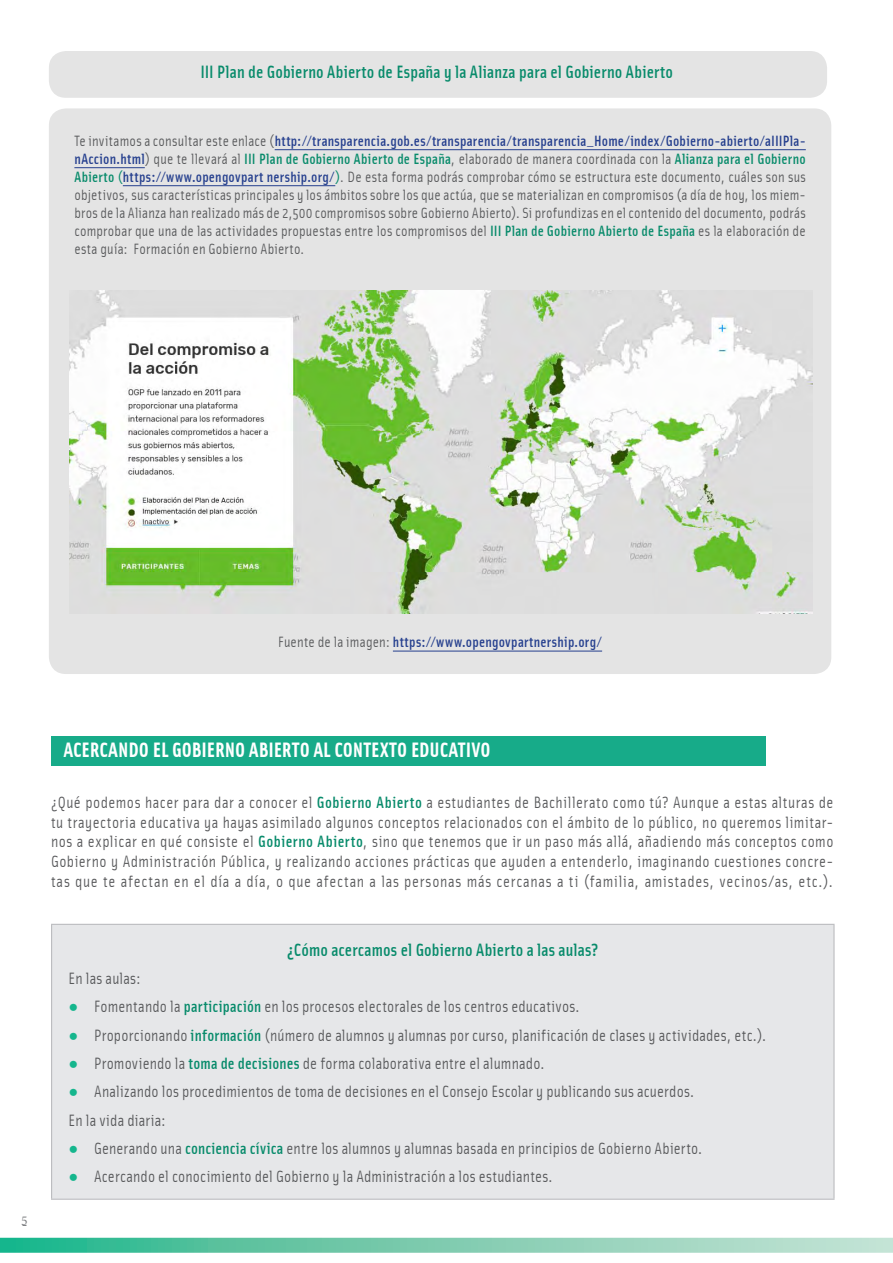
<style>
.page{position:relative;width:893px;height:1263px;background:#fff}
.page>*{position:absolute;margin:0;border:0;box-sizing:border-box;transform-origin:0 0}
.t1{font:700 21px "Solex";color:#fff}
.t2{font:500 18px "Solex";letter-spacing:.005em;color:#088b6b}
.t3{font:16.5px/19.8px "Solex";letter-spacing:.01em;color:#57585a;text-align:justify}
.t4{font:15px/18px "Solex";letter-spacing:.015em;color:#57585a;text-align:justify}
.t5{font:500 15px "Solex";letter-spacing:.02em;color:#253f8e}
.t6{font:13.5px "Minion Pro";color:#808285}
.s1{font-weight:500;color:#253f8e}
.s2{font-weight:500;color:#088b6b}
.s3{font-weight:400;color:#57585a}
.s4{font-family:"Courier New";color:#15b68d}
</style>
<div class="page">
<div style="left:49px;top:51px;width:778px;height:47px;background:#e4e4e4;border-radius:17px"></div>
<div style="left:52px;top:924px;width:782px;height:275px;background:#e6e7e9"></div>
<hr style="left:51px;top:924px;width:784px;height:1px;background:#bcbdc0">
<hr style="left:51px;top:925px;width:1px;height:274px;background:#bcbdc0">
<hr style="left:833px;top:925px;width:2px;height:274px;background:#bcbdc0">
<hr style="left:51px;top:1199px;width:784px;height:1px;background:#bcbdc0">
<svg style="left:0;top:1238px;width:893px;height:15px"></svg>
<div style="left:49px;top:108px;width:782px;height:566px;background:#e4e4e4;border-radius:17px"></div>
<hr style="left:275px;top:149px;width:531px;height:1px;background:#253f8e">
<hr style="left:74px;top:167px;width:71px;height:1px;background:#253f8e">
<hr style="left:123px;top:185px;width:212px;height:1px;background:#253f8e">
<hr style="left:393px;top:651px;width:209px;height:1px;background:#253f8e">
<img style="left:69px;top:291px;width:743px;height:322px">
<div style="left:51px;top:736px;width:714px;height:29px;background:#17ab89"></div>
<h3 class="t2" style="left:200px;top:60px;width:474px">III Plan de Gobierno Abierto de España y la Alianza para el Gobierno Abierto</h3>
<p class="t4" style="left:74px;top:131px;width:733px">Te invitamos a consultar este enlace (<span class="s1">http://transparencia.gob.es/transparencia/transparencia_Home/index/Gobierno-abierto/aIIIPla&shy;nAccion.html</span>) que te llevará al <span class="s2">III Plan de Gobierno Abierto de España</span>, elaborado de manera coordinada con la <span class="s2">Alianza para el Gobierno Abierto (</span><span class="s1">https://www.opengovpart nership.org/</span><span class="s2">)</span>. De esta forma podrás comprobar cómo se estructura este documento, cuáles son sus objetivos, sus características principales y los ámbitos sobre los que actúa, que se materializan en compromisos (a día de hoy, los miem&shy;bros de la Alianza han realizado más de 2,500 compromisos sobre Gobierno Abierto). Si profundizas en el contenido del documento, podrás comprobar que una de las actividades propuestas entre los compromisos del <span class="s2">III Plan de Gobierno Abierto de España</span> es la elaboración de esta guía: Formación en Gobierno Abierto.</p>
<p class="t5" style="left:278px;top:632px;width:326px"><span class="s3">Fuente de la imagen:</span> https://www.opengovpartnership.org/</p>
<p class="t6" style="left:21px;top:1211px;width:8px">5</p>
<h2 class="t1" style="left:64px;top:736px;width:428px">ACERCANDO EL GOBIERNO ABIERTO AL CONTEXTO EDUCATIVO</h2>
<p class="t3" style="left:51px;top:791px;width:784px">¿Qué podemos hacer para dar a conocer el <span class="s2">Gobierno Abierto</span> a estudiantes de Bachillerato como tú? Aunque a estas alturas de tu trayectoria educativa ya hayas asimilado algunos conceptos relacionados con el ámbito de lo público, no queremos limitar&shy;nos a explicar en qué consiste el <span class="s2">Gobierno Abierto</span>, sino que tenemos que ir un paso más allá, añadiendo más conceptos como Gobierno y Administración Pública, y realizando acciones prácticas que ayuden a entenderlo, imaginando cuestiones concre&shy;tas que te afectan en el día a día, o que afectan a las personas más cercanas a ti (familia, amistades, vecinos/as, etc.).</p>
<h3 class="t2" style="left:287px;top:938px;width:313px">¿Cómo acercamos el Gobierno Abierto a las aulas?</h3>
<p class="t3" style="left:69px;top:968px;width:74px">En las aulas:</p>
<p class="t3" style="left:69px;top:996px;width:513px"><span class="s4">●</span> Fomentando la <span class="s2">participación</span> en los procesos electorales de los centros educativos.</p>
<p class="t3" style="left:69px;top:1024px;width:700px"><span class="s4">●</span> Proporcionando <span class="s2">información</span> (número de alumnos y alumnas por curso, planificación de clases y actividades, etc.).</p>
<p class="t3" style="left:69px;top:1052px;width:478px"><span class="s4">●</span> Promoviendo la <span class="s2">toma de decisiones</span> de forma colaborativa entre el alumnado.</p>
<p class="t3" style="left:69px;top:1076px;width:628px;line-height:28.3px"><span class="s4">●</span> Analizando los procedimientos de toma de decisiones en el Consejo Escolar y publicando sus acuerdos.<br>En la vida diaria:</p>
<p class="t3" style="left:69px;top:1137px;width:636px"><span class="s4">●</span> Generando una <span class="s2">conciencia cívica</span> entre los alumnos y alumnas basada en principios de Gobierno Abierto.</p>
<p class="t3" style="left:69px;top:1166px;width:486px"><span class="s4">●</span> Acercando el conocimiento del Gobierno y la Administración a los estudiantes.</p>
</div>
